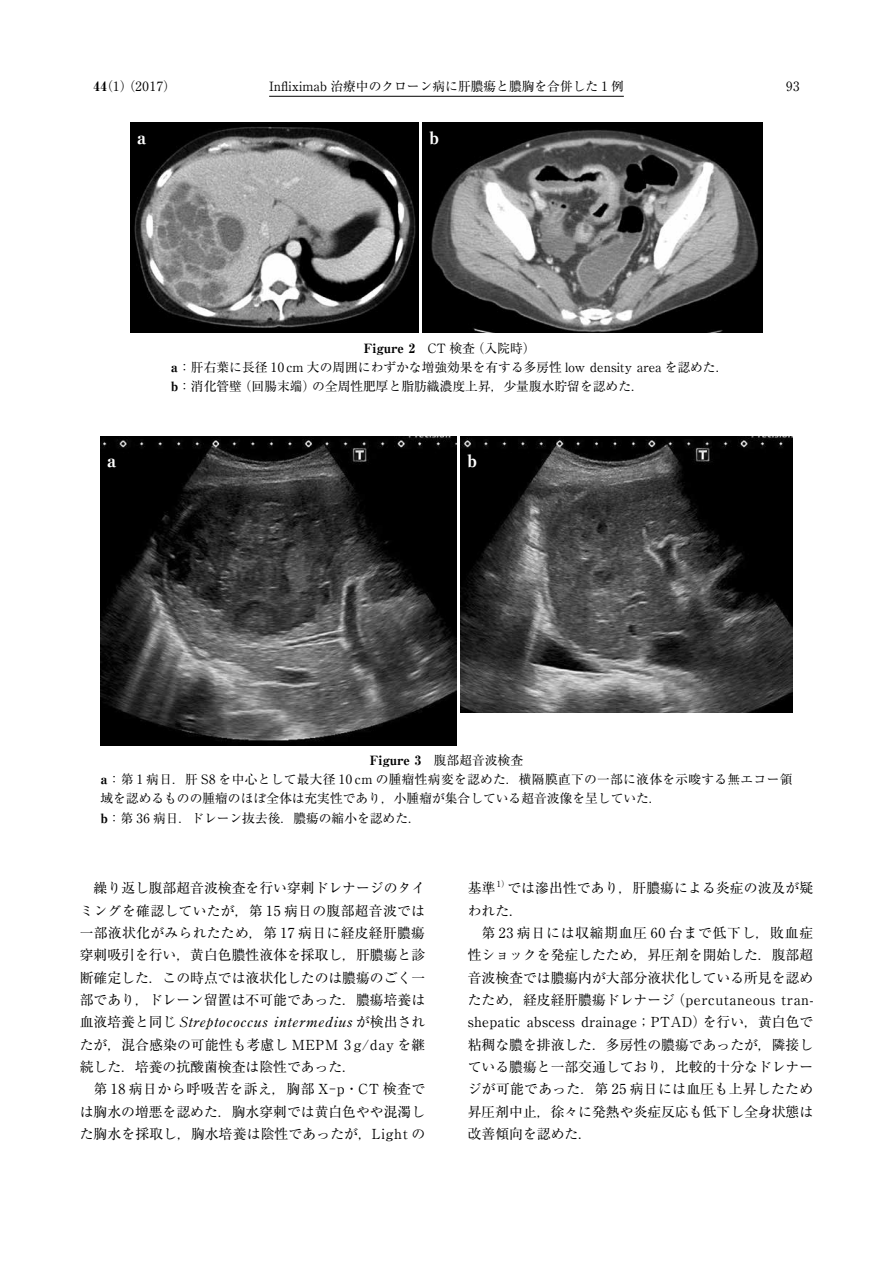
<style>
.page{position:relative;width:893px;height:1263px;background:#fff}
.page>*{position:absolute;margin:0;border:0;box-sizing:border-box;transform-origin:0 0}
.t1{font:800 16.95px "Ryumin Pro";color:#fff}
.t2{font:13.8px/22.4px "Ryumin Pro";letter-spacing:.005em;color:#000;text-align:justify}
.t3{font:12.75px/19.2px "Ryumin Pro";color:#000}
.s1{font-weight:800}
</style>
<div class="page">
<hr style="left:269px;top:96px;width:355px;height:1px;background:#000">
<img style="left:100px;top:437px;width:357px;height:308px">
<img style="left:461px;top:437px;width:332px;height:276px">
<img style="left:131px;top:122px;width:288px;height:211px">
<img style="left:423px;top:122px;width:339px;height:211px">
<p class="t3" style="left:94px;top:76px;width:84px"><span class="s1">44</span>（1）（2017）</p>
<p class="t3" style="left:269px;top:76px;width:356px">Infliximab 治療中のクローン病に肝膿瘍と膿胸を合併した 1 例</p>
<p class="t3" style="left:786px;top:76px;width:15px">93</p>
<p class="t1" style="left:137px;top:124px;width:11px">a</p>
<p class="t1" style="left:429px;top:124px;width:11px">b</p>
<p class="t3" style="left:171px;top:337px;width:559px;text-indent:193px"><span class="s1">Figure 2</span>　CT 検査（入院時）<br><span class="s1">a</span>：肝右葉に長径 10 cm 大の周囲にわずかな増強効果を有する多房性 low density area を認めた．<span class="s1">b</span>：消化管壁（回腸末端）の全周性肥厚と脂肪織濃度上昇，少量腹水貯留を認めた．</p>
<p class="t1" style="left:107px;top:447px;width:11px">a</p>
<p class="t1" style="left:467px;top:447px;width:11px">b</p>
<p class="t3" style="left:100px;top:750px;width:693px;text-indent:269px"><span class="s1">Figure 3</span>　腹部超音波検査<br><span class="s1">a</span>：第 1 病日．肝 S8 を中心として最大径 10 cm の腫瘤性病変を認めた．横隔膜直下の一部に液体を示唆する無エコー領域を認めるものの腫瘤のほぼ全体は充実性であり，小腫瘤が集合している超音波像を呈していた．<br><span class="s1">b</span>：第 36 病日．ドレーン抜去後．膿瘍の縮小を認めた．</p>
<p class="t2" style="left:80px;top:876px;width:347px;text-indent:14px">繰り返し腹部超音波検査を行い穿刺ドレナージのタイミングを確認していたが，第 15 病日の腹部超音波では一部液状化がみられたため，第 17 病日に経皮経肝膿瘍穿刺吸引を行い，黄白色膿性液体を採取し，肝膿瘍と診断確定した．この時点では液状化したのは膿瘍のごく一部であり，ドレーン留置は不可能であった．膿瘍培養は血液培養と同じ Streptococcus intermedius が検出されたが，混合感染の可能性も考慮し MEPM 3 g/day を継続した．培養の抗酸菌検査は陰性であった．</p>
<p class="t2" style="left:80px;top:1077px;width:347px;text-indent:14px">第 18 病日から呼吸苦を訴え，胸部 X-p・CT 検査では胸水の増悪を認めた．胸水穿刺では黄白色やや混濁した胸水を採取し，胸水培養は陰性であったが，Light の</p>
<p class="t2" style="left:468px;top:876px;width:347px">基準 <sup>1）</sup>では滲出性であり，肝膿瘍による炎症の波及が疑われた．</p>
<p class="t2" style="left:468px;top:921px;width:347px;text-indent:14px">第 23 病日には収縮期血圧 60 台まで低下し，敗血症性ショックを発症したため，昇圧剤を開始した．腹部超音波検査では膿瘍内が大部分液状化している所見を認めたため，経皮経肝膿瘍ドレナージ（percutaneous tran&shy;shepatic abscess drainage；PTAD）を行い，黄白色で粘稠な膿を排液した．多房性の膿瘍であったが，隣接している膿瘍と一部交通しており，比較的十分なドレナージが可能であった．第 25 病日には血圧も上昇したため昇圧剤中止，徐々に発熱や炎症反応も低下し全身状態は改善傾向を認めた．</p>
</div>
